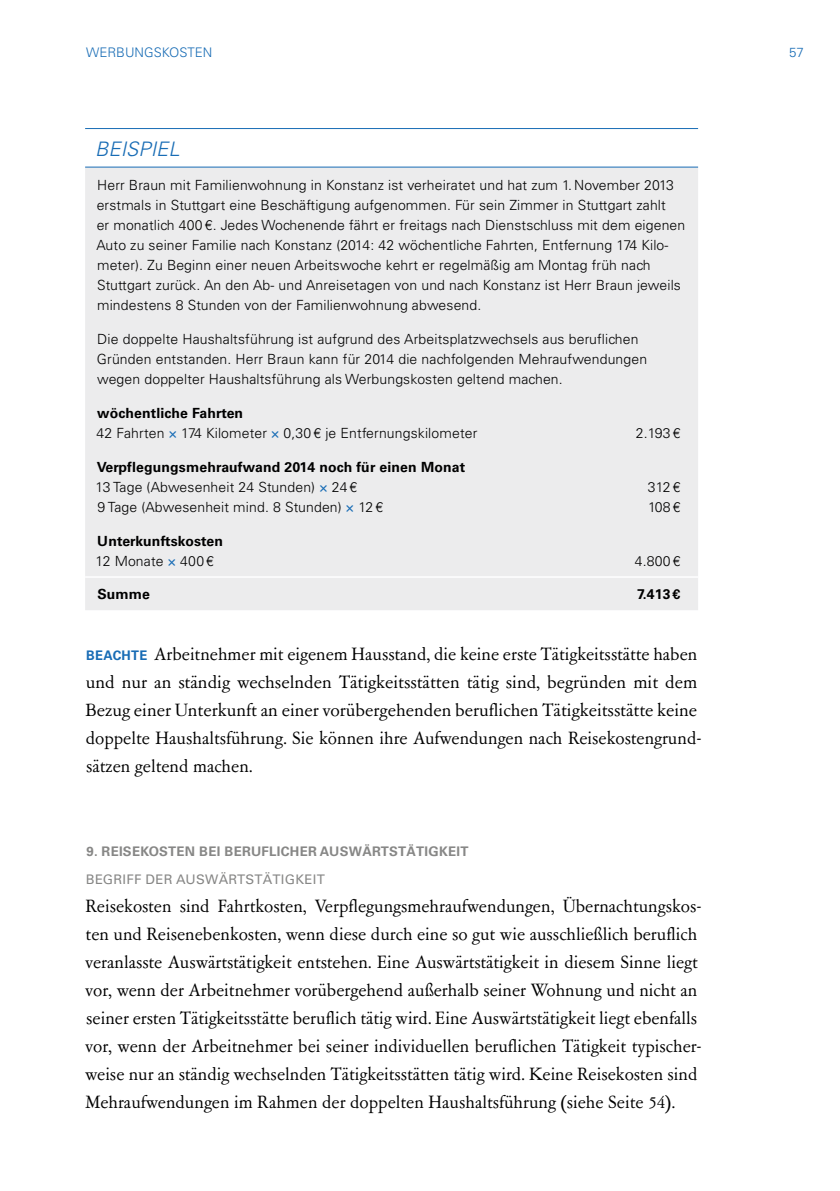
<style>
.page{position:relative;width:840px;height:1191px;background:#fff}
.page>*{position:absolute;margin:0;border:0;box-sizing:border-box;transform-origin:0 0}
.t1{font:20px/28px "Garamont Amst SBOP Rom";color:#000}
.t2{font:italic 300 20px "Univers LT";color:#186cb5}
.t3{font:300 14px/20px "Univers LT";letter-spacing:.01em;color:#000}
.t4{font:700 14px/20px "Univers LT";letter-spacing:.01em;color:#000}
.t5{font:700 13.2px "Univers LT";letter-spacing:.02em;color:#878786}
.t6{font:13.2px "Univers LT";letter-spacing:.02em;color:#878786}
.t7{font:300 13.2px "Univers LT";color:#186cb5}
.s1{font-weight:700}
.s2{font-weight:400;color:#186cb5}
.s3{font-weight:300}
.s4{font-family:"Univers LT";font-weight:700;font-size:13.2px;color:#186cb5}
</style>
<div class="page">
<div style="left:85px;top:168px;width:612px;height:442px;background:#ececed"></div>
<hr style="left:85px;top:128px;width:612px;height:1px;background:#186cb5">
<hr style="left:85px;top:576px;width:612px;height:2px;background:#fff">
<hr style="left:85px;top:167px;width:612px;height:1px;background:#186cb5">
<p class="t7" style="left:86px;top:44px;width:128px">WERBUNGSKOSTEN</p>
<p class="t7" style="left:788px;top:44px;width:16px">57</p>
<p class="t2" style="left:95px;top:137px;width:86px">BEISPIEL</p>
<p class="t3" style="left:96px;top:175px;width:590px">Herr Braun mit Familienwohnung in Konstanz ist verheiratet und hat zum 1. November 2013 erstmals in Stuttgart eine Beschäftigung aufgenommen. Für sein Zimmer in Stuttgart zahlt<br>er monatlich 400 €. Jedes Wochenende fährt er freitags nach Dienstschluss mit dem eigenen Auto zu seiner Familie nach Konstanz (2014: 42 wöchentliche Fahrten, Entfernung 174 Kilo&shy;meter). Zu Beginn einer neuen Arbeitswoche kehrt er regelmäßig am Montag früh nach Stuttgart zurück. An den Ab- und Anreisetagen von und nach Konstanz ist Herr Braun jeweils mindestens 8 Stunden von der Familienwohnung abwesend.</p>
<p class="t3" style="left:97px;top:329px;width:551px">Die doppelte Haushaltsführung ist aufgrund des Arbeitsplatzwechsels aus beruflichen<br>Gründen entstanden. Herr Braun kann für 2014 die nachfolgenden Mehraufwendungen wegen doppelter Haushaltsführung als Werbungskosten geltend machen.</p>
<p class="t3" style="left:96px;top:403px;width:382px"><span class="s1">wöchentliche Fahrten<br></span>42 Fahrten <span class="s2">×</span> 174 Kilometer <span class="s2">×</span> 0,30 € je Entfernungskilometer</p>
<p class="t3" style="left:635px;top:423px;width:46px">2.193 €</p>
<p class="t4" style="left:95px;top:457px;width:371px">Verpflegungsmehraufwand 2014 noch für einen Monat<br><span class="s3">13 Tage (Abwesenheit 24 Stunden)</span> <span class="s2">×</span> <span class="s3">24 €</span></p>
<p class="t3" style="left:647px;top:477px;width:34px">312 €</p>
<p class="t3" style="left:97px;top:497px;width:287px">9 Tage (Abwesenheit mind. 8 Stunden) <span class="s2">×</span> 12 €</p>
<p class="t3" style="left:647px;top:497px;width:34px">108 €</p>
<p class="t4" style="left:95px;top:531px;width:129px">Unterkunftskosten<br><span class="s3">12 Monate</span> <span class="s2">×</span> <span class="s3">400 €</span></p>
<p class="t3" style="left:634px;top:551px;width:47px">4.800 €</p>
<p class="t4" style="left:97px;top:584px;width:54px">Summe</p>
<p class="t4" style="left:637px;top:584px;width:45px">7.413 €</p>
<p class="t1" style="left:85px;top:641px;width:617px"><span class="s4">BEACHTE</span> Arbeitnehmer mit eigenem Hausstand, die keine erste Tätigkeitsstätte haben und nur an ständig wechselnden Tätigkeitsstätten tätig sind, begründen mit dem Bezug einer Unterkunft an einer vorübergehenden beruflichen Tätigkeitsstätte keine doppelte Haushaltsführung. Sie können ihre Aufwendungen nach Reisekostengrund&shy;sätzen geltend machen.</p>
<p class="t5" style="left:86px;top:844px;width:383px">9. REISEKOSTEN BEI BERUFLICHER AUSWÄRTSTÄTIGKEIT</p>
<p class="t6" style="left:86px;top:871px;width:240px">BEGRIFF DER AUSWÄRTSTÄTIGKEIT</p>
<p class="t1" style="left:85px;top:893px;width:617px">Reisekosten sind Fahrtkosten, Verpflegungsmehraufwendungen, Übernachtungskos&shy;ten und Reisenebenkosten, wenn diese durch eine so gut wie ausschließlich beruflich veranlasste Auswärtstätigkeit entstehen. Eine Auswärtstätigkeit in diesem Sinne liegt vor, wenn der Arbeitnehmer vorübergehend außerhalb seiner Wohnung und nicht an seiner ersten Tätigkeitsstätte beruflich tätig wird. Eine Auswärtstätigkeit liegt ebenfalls vor, wenn der Arbeitnehmer bei seiner individuellen beruflichen Tätigkeit typischer&shy;weise nur an ständig wechselnden Tätigkeitsstätten tätig wird. Keine Reisekosten sind Mehraufwendungen im Rahmen der doppelten Haushaltsführung (siehe Seite 54).</p>
</div>
